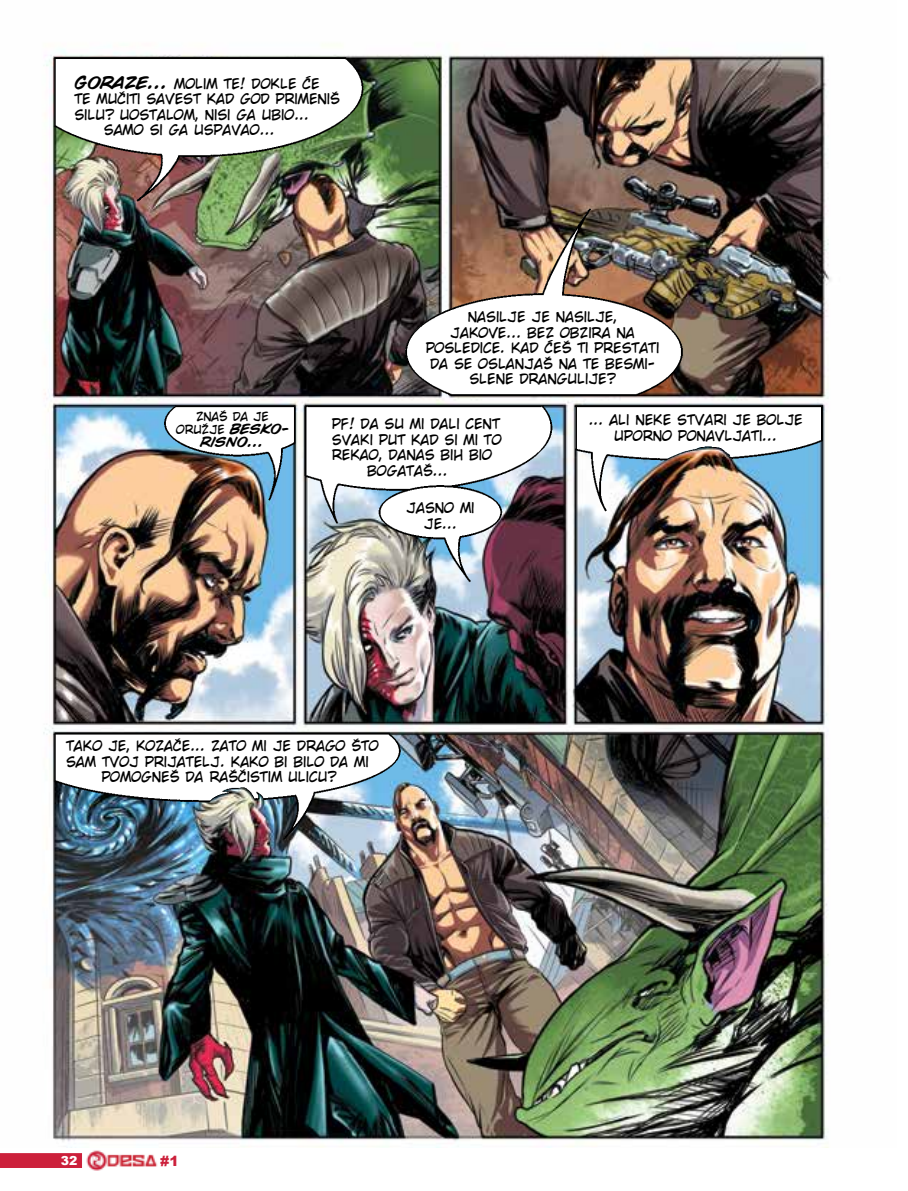
<style>
.page{position:relative;width:908px;height:1191px;background:#fff}
.page>*{position:absolute;margin:0;border:0;box-sizing:border-box;transform-origin:0 0}
.t1{font:14px/15.4px "BDS Marketprint";color:#000;text-align:center}
.t2{font:900 14px "Arial";color:#cc203b}
.t3{font:italic 700 13px "BDS Marketprint";color:#000}
.t4{font:900 12.4px "Arial";color:#fff}
.t5{font:12px/13px "BDS Marketprint";color:#000;text-align:center}
.s1{font-weight:700;font-style:italic;font-size:16px}
.s2{font-weight:700;font-style:italic;font-size:13px}
</style>
<div class="page">
<img style="left:43px;top:49px;width:788px;height:1098px">
<svg style="left:0;top:1153px;width:82px;height:14px"></svg>
<img style="left:86px;top:1150px;width:72px;height:21px">
<p class="t1" style="left:74px;top:76px;width:246px"><span class="s1">GORAZE...</span> MOLIM TE! DOKLE ĆE</p>
<p class="t1" style="left:74px;top:92px;width:267px">TE MUČITI SAVEST KAD GOD PRIMENIŠ</p>
<p class="t1" style="left:74px;top:107px;width:236px">SILU? UOSTALOM, NISI GA UBIO...</p>
<p class="t1" style="left:104px;top:123px;width:172px">SAMO SI GA USPAVAO...</p>
<p class="t1" style="left:425px;top:309px;width:235px">NASILJE JE NASILJE,<br>JAKOVE... BEZ OBZIRA NA<br>POSLEDICE. KAD ĆEŠ TI PRESTATI<br>DA SE OSLANJAŠ NA TE BESMI-<br>SLENE DRANGULIJE?</p>
<p class="t5" style="left:176px;top:410px;width:114px">ZNAŠ DA JE<br>ORUŽJE <span class="s2">BESKO-</span></p>
<p class="t3" style="left:201px;top:434px;width:65px">RISNO...</p>
<p class="t1" style="left:332px;top:416px;width:169px">PF! DA SU MI DALI CENT</p>
<p class="t1" style="left:332px;top:432px;width:171px">SVAKI PUT KAD SI MI TO</p>
<p class="t1" style="left:332px;top:447px;width:161px">REKAO, DANAS BIH BIO</p>
<p class="t1" style="left:367px;top:463px;width:82px">BOGATAŠ...</p>
<p class="t1" style="left:406px;top:500px;width:70px">JASNO MI<br>JE...</p>
<p class="t1" style="left:66px;top:738px;width:314px">TAKO JE, KOZAČE... ZATO MI JE DRAGO ŠTO</p>
<p class="t1" style="left:66px;top:754px;width:304px">SAM TVOJ PRIJATELJ. KAKO BI BILO DA MI</p>
<p class="t1" style="left:101px;top:769px;width:236px">POMOGNEŠ DA RAŠČISTIM ULICU?</p>
<p class="t1" style="left:588px;top:412px;width:215px">... ALI NEKE STVARI JE BOLJE<br>UPORNO PONAVLJATI...</p>
<p class="t4" style="left:61px;top:1151px;width:18px">32</p>
<p class="t2" style="left:160px;top:1150px;width:20px">#1</p>
</div>
